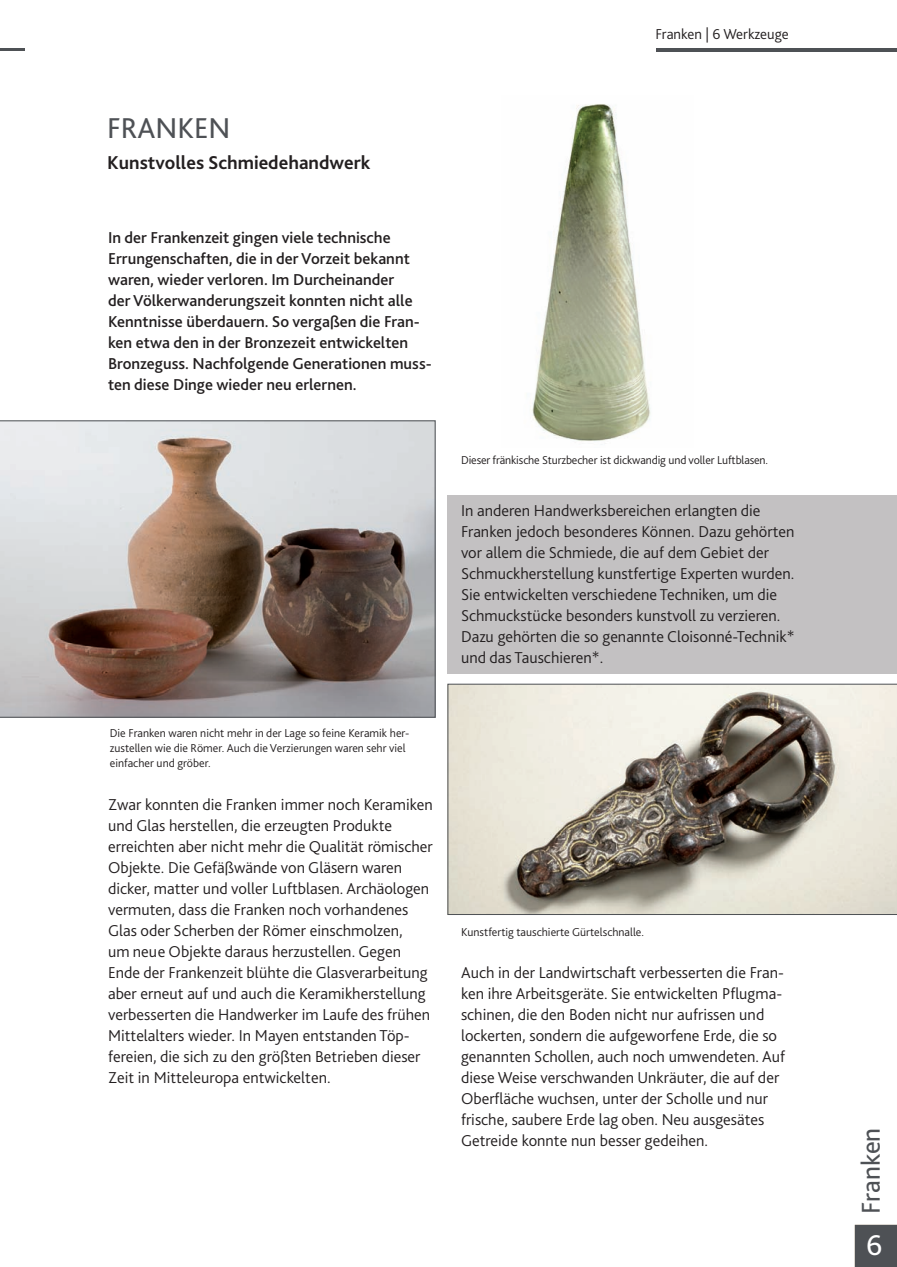
<style>
.page{position:relative;width:897px;height:1267px;background:#fff}
.page>*{position:absolute;margin:0;border:0;box-sizing:border-box;transform-origin:0 0}
.t1{font:30px "Bliss 2";color:#4e5155}
.t2{font:30px "Bliss 2";color:#fff}
.t3{font:27px "Bliss 2";color:#4e5155}
.t4{font:700 19.5px "Bliss 2";color:#231f20}
.t5{font:300 16.5px/21px "Bliss 2";color:#231f20}
.t6{font:500 16.5px/21px "Bliss 2";color:#231f20}
.t7{font:300 15px "Bliss 2";color:#231f20}
.t8{font:300 12px/15px "Bliss 2";color:#231f20}
</style>
<div class="page">
<svg style="left:447px;top:683px;width:449px;height:231px"></svg>
<div style="left:447px;top:494px;width:449px;height:179px;background:#c3c1c2"></div>
<hr style="left:655px;top:48px;width:241px;height:3px;background:#4e5155">
<hr style="left:0;top:48px;width:24px;height:3px;background:#4e5155">
<svg style="left:0;top:420px;width:435px;height:297px"></svg>
<img style="left:530px;top:104px;width:121px;height:337px">
<div style="left:854px;top:1224px;width:43px;height:43px;background:#4e5155"></div>
<p class="t7" style="left:655px;top:24px;width:135px">Franken | 6 Werkzeuge</p>
<h1 class="t1" style="left:107px;top:110px;width:125px">FRANKEN</h1>
<p class="t4" style="left:107px;top:150px;width:265px">Kunstvolles Schmiedehandwerk</p>
<p class="t6" style="left:108px;top:226px;width:325px">In der Frankenzeit gingen viele technische Errungenschaften, die in der Vorzeit bekannt waren, wieder verloren. Im Durcheinander<br>der Völkerwanderungszeit konnten nicht alle Kenntnisse überdauern. So vergaßen die Fran&shy;ken etwa den in der Bronzezeit entwickelten Bronzeguss. Nachfolgende Generationen muss&shy;ten diese Dinge wieder neu erlernen.</p>
<p class="t8" style="left:110px;top:724px;width:301px">Die Franken waren nicht mehr in der Lage so feine Keramik her&shy;zustellen wie die Römer. Auch die Verzierungen waren sehr viel einfacher und gröber.</p>
<p class="t5" style="left:108px;top:793px;width:326px">Zwar konnten die Franken immer noch Keramiken und Glas herstellen, die erzeugten Produkte erreichten aber nicht mehr die Qualität römischer Objekte. Die Gefäßwände von Gläsern waren dicker, matter und voller Luftblasen. Archäologen vermuten, dass die Franken noch vorhandenes Glas oder Scherben der Römer einschmolzen,<br>um neue Objekte daraus herzustellen. Gegen Ende der Frankenzeit blühte die Glasverarbeitung aber erneut auf und auch die Keramikherstellung verbesserten die Handwerker im Laufe des frühen Mittelalters wieder. In Mayen entstanden Töp&shy;fereien, die sich zu den größten Betrieben dieser Zeit in Mitteleuropa entwickelten.</p>
<p class="t8" style="left:461px;top:452px;width:308px">Dieser fränkische Sturzbecher ist dickwandig und voller Luftblasen.</p>
<p class="t5" style="left:461px;top:499px;width:335px">In anderen Handwerksbereichen erlangten die Franken jedoch besonderes Können. Dazu gehörten vor allem die Schmiede, die auf dem Gebiet der Schmuckherstellung kunstfertige Experten wurden.<br>Sie entwickelten verschiedene Techniken, um die Schmuckstücke besonders kunstvoll zu verzieren.<br>Dazu gehörten die so genannte Cloisonné-Technik* und das Tauschieren*.</p>
<p class="t8" style="left:461px;top:924px;width:184px">Kunstfertig tauschierte Gürtelschnalle.</p>
<p class="t5" style="left:461px;top:961px;width:325px">Auch in der Landwirtschaft verbesserten die Fran&shy;ken ihre Arbeitsgeräte. Sie entwickelten Pflugma&shy;schinen, die den Boden nicht nur aufrissen und lockerten, sondern die aufgeworfene Erde, die so genannten Schollen, auch noch umwendeten. Auf diese Weise verschwanden Unkräuter, die auf der Oberfläche wuchsen, unter der Scholle und nur frische, saubere Erde lag oben. Neu ausgesätes Getreide konnte nun besser gedeihen.</p>
<h2 class="t3" style="left:854px;top:1213px;width:88px;rotate:-90deg">Franken</h2>
<h1 class="t2" style="left:866px;top:1226px;width:18px">61</h1>
</div>
